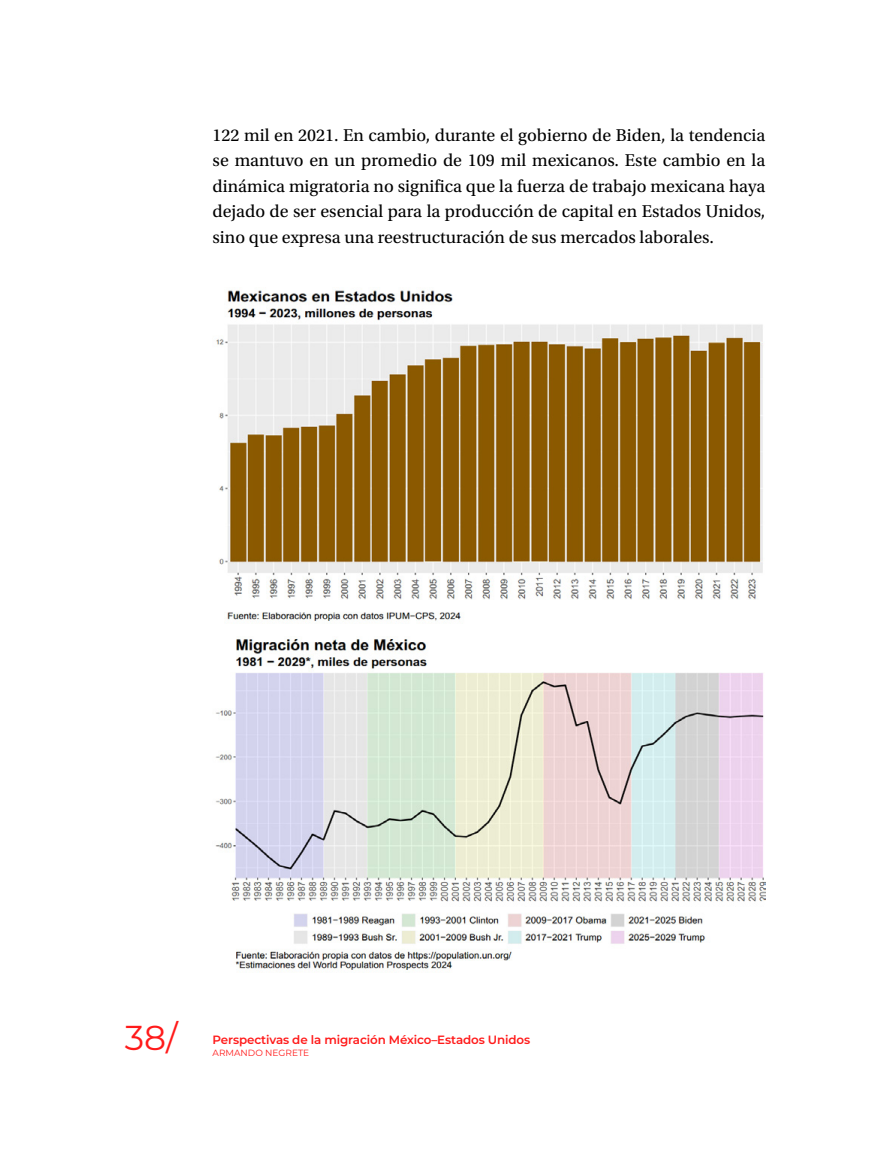
<style>
.page{position:relative;width:893px;height:1149px;background:#fff}
.page>*{position:absolute;margin:0;border:0;box-sizing:border-box;transform-origin:0 0}
.t1{font:34.5px "Montserrat";color:#ff1a1a}
._0_normal{font:18px/25.5px "Utopia Std";color:#000;text-align:justify}
.t2{font:600 12px "Montserrat";letter-spacing:-.01em;color:#ff1a1a}
.t3{font:9px "Montserrat";color:#ff1a1a}
</style>
<div class="page">
<img style="left:216px;top:290px;width:547px;height:332px">
<img style="left:215px;top:638px;width:550px;height:334px">
<p class="_0_normal" style="left:213px;top:122px;width:554px">122 mil en 2021. En cambio, durante el gobierno de Biden, la tendencia se mantuvo en un promedio de 109 mil mexicanos. Este cambio en la dinámica migratoria no significa que la fuerza de trabajo mexicana haya dejado de ser esencial para la producción de capital en Estados Unidos, sino que expresa una reestructuración de sus mercados laborales.</p>
<h1 class="t1" style="left:125px;top:1014px;width:55px">38/</h1>
<p class="t2" style="left:213px;top:1031px;width:319px">Perspectivas de la migración México–Estados Unidos</p>
<p class="t3" style="left:213px;top:1046px;width:15px">ARMANDO</p>
<p class="t3" style="left:265px;top:1046px;width:15px">NEGRETE</p>
</div>
